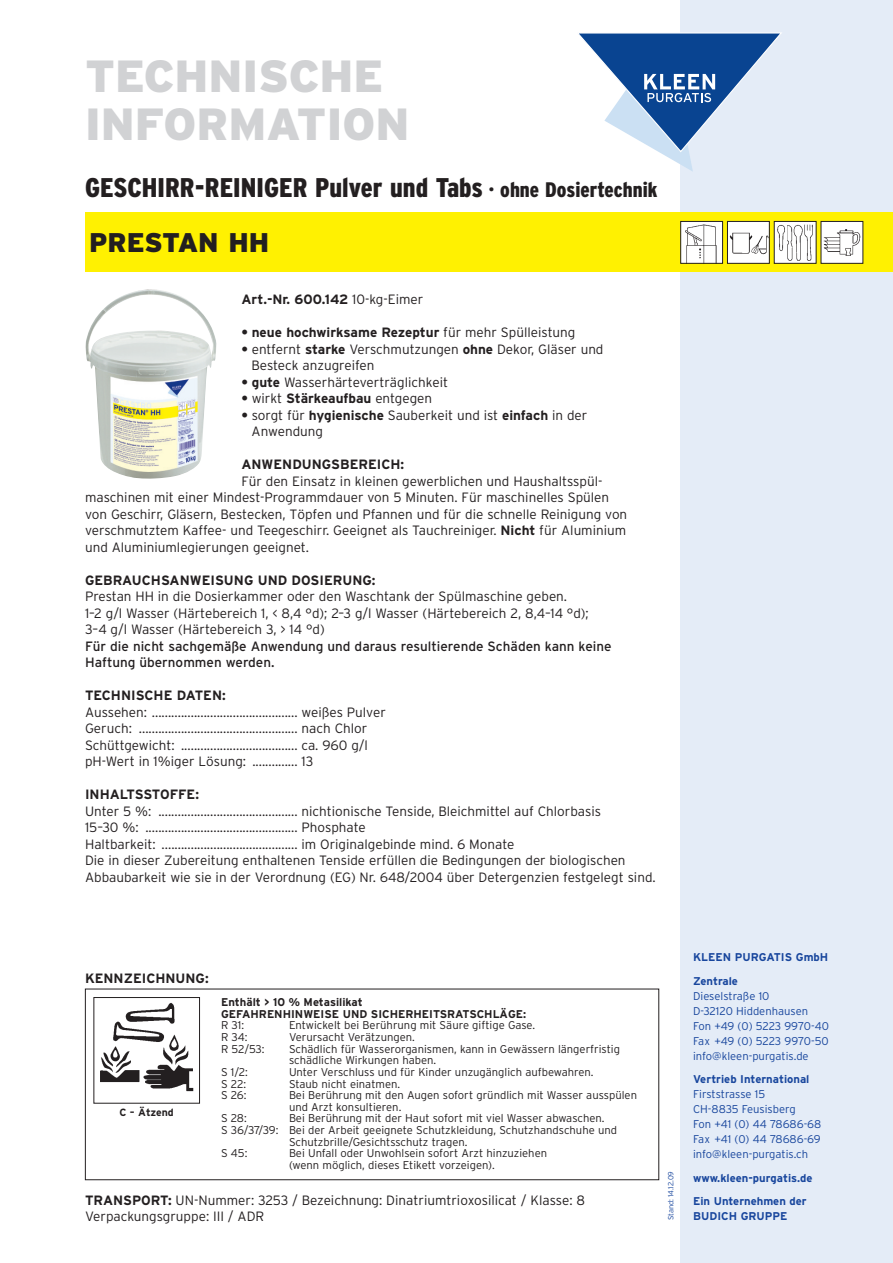
<style>
.page{position:relative;width:893px;height:1263px;background:#fff}
.page>*{position:absolute;margin:0;border:0;box-sizing:border-box;transform-origin:0 0}
.t1{font:900 45px/48px "Interstate";color:#d1d2d4}
.t2{font:900 condensed 27px/54.6px "Interstate";color:#231f20}
.t3{font:300 13.5px/16.5px "Interstate";color:#231f20}
.t4{font:700 13.5px "Interstate";color:#231f20}
.t5{font:13.5px/16.5px "Interstate";color:#231f20}
.t6{font:300 11.25px/11.7px "Interstate";color:#231f20}
.t7{font:300 11.25px/15px "Interstate";color:#18469d}
.t8{font:700 11.25px/23.5px "Interstate";color:#18469d}
.t9{font:700 11.25px/11.6px "Interstate";color:#231f20}
.t10{font:700 10.5px "Interstate";color:#231f20}
.t11{font:300 7.5px "Interstate";color:#18469d}
.s1{font-size:21px}
.s2{font-stretch:normal}
.s3{font-weight:300}
.s4{font-weight:700}
</style>
<div class="page">
<div style="left:680px;top:0;width:213px;height:1263px;background:#e4ecf7"></div>
<div style="left:85px;top:213px;width:808px;height:59px;background:#fff101"></div>
<svg style="left:579px;top:32px;width:203px;height:139px"></svg>
<img style="left:85px;top:289px;width:131px;height:190px">
<img style="left:682px;top:223px;width:39px;height:39px">
<div style="left:680px;top:221px;width:43px;height:43px;border:1px solid #231f20"></div>
<img style="left:729px;top:223px;width:39px;height:39px">
<div style="left:727px;top:221px;width:43px;height:43px;border:1px solid #231f20"></div>
<img style="left:776px;top:223px;width:38px;height:39px">
<div style="left:774px;top:221px;width:42px;height:43px;border:1px solid #231f20"></div>
<img style="left:823px;top:223px;width:38px;height:39px">
<div style="left:821px;top:221px;width:42px;height:43px;border:1px solid #231f20"></div>
<div style="left:85px;top:989px;width:574px;height:191px;border:1px solid #231f20"></div>
<img style="left:100px;top:1002px;width:94px;height:90px">
<div style="left:94px;top:997px;width:106px;height:106px;border:1px solid #231f20"></div>
<h1 class="t1" style="left:85px;top:52px;width:326px">TECHNISCHE<br>INFORMATION</h1>
<h2 class="t2" style="left:85px;top:161px;width:574px">GESCHIRR-REINIGER Pulver und Tabs <span class="s1">· ohne Dosiertechnik<br></span><span class="s2">PRESTAN HH</span></h2>
<p class="t4" style="left:241px;top:292px;width:183px">Art.-Nr. 600.142 <span class="s3">10-kg-Eimer</span></p>
<p class="t4" style="left:241px;top:325px;width:336px">• neue hochwirksame Rezeptur <span class="s3">für mehr Spülleistung</span></p>
<p class="t3" style="left:252px;top:341px;width:353px;text-indent:-10px"><span class="s4">•</span> entfernt <span class="s4">starke</span> Verschmutzungen <span class="s4">ohne</span> Dekor, Gläser und<br>Besteck anzugreifen</p>
<p class="t3" style="left:241px;top:374px;width:208px"><span class="s4">• gute</span> Wasserhärteverträglichkeit</p>
<p class="t4" style="left:241px;top:391px;width:192px">• <span class="s3">wirkt</span> Stärkeaufbau <span class="s3">entgegen</span></p>
<p class="t3" style="left:252px;top:407px;width:337px;text-indent:-10px"><span class="s4">•</span> sorgt für <span class="s4">hygienische</span> Sauberkeit und ist <span class="s4">einfach</span> in der<br>Anwendung</p>
<p class="t4" style="left:241px;top:457px;width:164px">ANWENDUNGSBEREICH:</p>
<p class="t3" style="left:85px;top:473px;width:544px;text-indent:156px">Für den Einsatz in kleinen gewerblichen und Haushaltsspül&shy;maschinen mit einer Mindest-Programmdauer von 5 Minuten. Für maschinelles Spülen von Geschirr, Gläsern, Bestecken, Töpfen und Pfannen und für die schnelle Reinigung von verschmutztem Kaffee- und Teegeschirr. Geeignet als Tauchreiniger. <span class="s4">Nicht</span> für Aluminium und Aluminiumlegierungen geeignet.</p>
<p class="t4" style="left:85px;top:572px;width:292px">GEBRAUCHSANWEISUNG UND DOSIERUNG:</p>
<p class="t3" style="left:85px;top:588px;width:505px">Prestan HH in die Dosierkammer oder den Waschtank der Spülmaschine geben.<br>1–2 g/l Wasser (Härtebereich 1, &lt; 8,4 °d); 2–3 g/l Wasser (Härtebereich 2, 8,4–14 °d);<br>3–4 g/l Wasser (Härtebereich 3, &gt; 14 °d)</p>
<p class="t5" style="left:85px;top:638px;width:528px">Für die nicht sachgemäße Anwendung und daraus resultierende Schäden kann keine<br>Haftung übernommen werden.</p>
<p class="t4" style="left:85px;top:688px;width:142px">TECHNISCHE DATEN:</p>
<p class="t3" style="left:85px;top:704px;width:302px">Aussehen: ............................................. weißes Pulver Geruch: ................................................. nach Chlor Schüttgewicht: .................................... ca. 960 g/l pH-Wert in 1%iger Lösung: .............. 13</p>
<p class="t4" style="left:85px;top:787px;width:115px">INHALTSSTOFFE:</p>
<p class="t3" style="left:85px;top:803px;width:572px">Unter 5 %: ........................................... nichtionische Tenside, Bleichmittel auf Chlorbasis<br>15–30 %: ............................................... Phosphate<br>Haltbarkeit: .......................................... im Originalgebinde mind. 6 Monate<br>Die in dieser Zubereitung enthaltenen Tenside erfüllen die Bedingungen der biologischen Abbaubarkeit wie sie in der Verordnung (EG) Nr. 648/2004 über Detergenzien festgelegt sind.</p>
<p class="t4" style="left:85px;top:970px;width:125px">KENNZEICHNUNG:</p>
<p class="t9" style="left:221px;top:996px;width:307px">Enthält &gt; 10 % Metasilikat<br>GEFAHRENHINWEISE UND SICHERHEITSRATSCHLÄGE:</p>
<p class="t6" style="left:221px;top:1020px;width:24px">R 31:</p>
<p class="t6" style="left:289px;top:1020px;width:248px">Entwickelt bei Berührung mit Säure giftige Gase.</p>
<p class="t6" style="left:221px;top:1031px;width:28px">R 34:</p>
<p class="t6" style="left:289px;top:1031px;width:127px">Verursacht Verätzungen.</p>
<p class="t6" style="left:221px;top:1043px;width:45px">R 52/53:</p>
<p class="t6" style="left:289px;top:1043px;width:333px">Schädlich für Wasserorganismen, kann in Gewässern längerfristig schädliche Wirkungen haben.</p>
<p class="t6" style="left:221px;top:1066px;width:28px">S 1/2:</p>
<p class="t6" style="left:289px;top:1066px;width:306px">Unter Verschluss und für Kinder unzugänglich aufbewahren.</p>
<p class="t6" style="left:221px;top:1078px;width:27px">S 22:</p>
<p class="t6" style="left:289px;top:1078px;width:113px">Staub nicht einatmen.</p>
<p class="t6" style="left:221px;top:1089px;width:27px">S 26:</p>
<p class="t6" style="left:289px;top:1089px;width:350px">Bei Berührung mit den Augen sofort gründlich mit Wasser ausspülen und Arzt konsultieren.</p>
<p class="t6" style="left:221px;top:1113px;width:27px">S 28:</p>
<p class="t6" style="left:289px;top:1113px;width:317px">Bei Berührung mit der Haut sofort mit viel Wasser abwaschen.</p>
<p class="t6" style="left:221px;top:1124px;width:397px">S 36/37/39: Bei der Arbeit geeignete Schutzkleidung, Schutzhandschuhe und</p>
<p class="t6" style="left:289px;top:1136px;width:180px">Schutzbrille/Gesichtsschutz tragen.</p>
<p class="t6" style="left:221px;top:1147px;width:28px">S 45:</p>
<p class="t6" style="left:289px;top:1147px;width:260px">Bei Unfall oder Unwohlsein sofort Arzt hinzuziehen (wenn möglich, dieses Etikett vorzeigen).</p>
<p class="t3" style="left:85px;top:1192px;width:502px"><span class="s4">TRANSPORT:</span> UN-Nummer: 3253 / Bezeichnung: Dinatriumtrioxosilicat / Klasse: 8<br>Verpackungsgruppe: III / ADR</p>
<p class="t10" style="left:120px;top:1106px;width:56px">C – Ätzend</p>
<p class="t11" style="left:667px;top:1220px;width:51px;rotate:-90deg">Stand: 14.12.09</p>
<p class="t8" style="left:693px;top:946px;width:137px">KLEEN PURGATIS GmbH<br>Zentrale</p>
<p class="t7" style="left:693px;top:988px;width:137px">Dieselstraße 10<br>D-32120 Hiddenhausen<br>Fon +49 (0) 5223 9970-40<br>Fax +49 (0) 5223 9970-50 info@kleen-purgatis.de</p>
<p class="t8" style="left:693px;top:1068px;width:118px">Vertrieb International</p>
<p class="t7" style="left:693px;top:1087px;width:130px">Firststrasse 15<br>CH-8835 Feusisberg<br>Fon +41 (0) 44 78686-68<br>Fax +41 (0) 44 78686-69 info@kleen-purgatis.ch</p>
<p class="t8" style="left:693px;top:1166px;width:121px">www.kleen-purgatis.de<br>Ein Unternehmen der</p>
<p class="t8" style="left:693px;top:1205px;width:96px">BUDICH GRUPPE</p>
</div>
